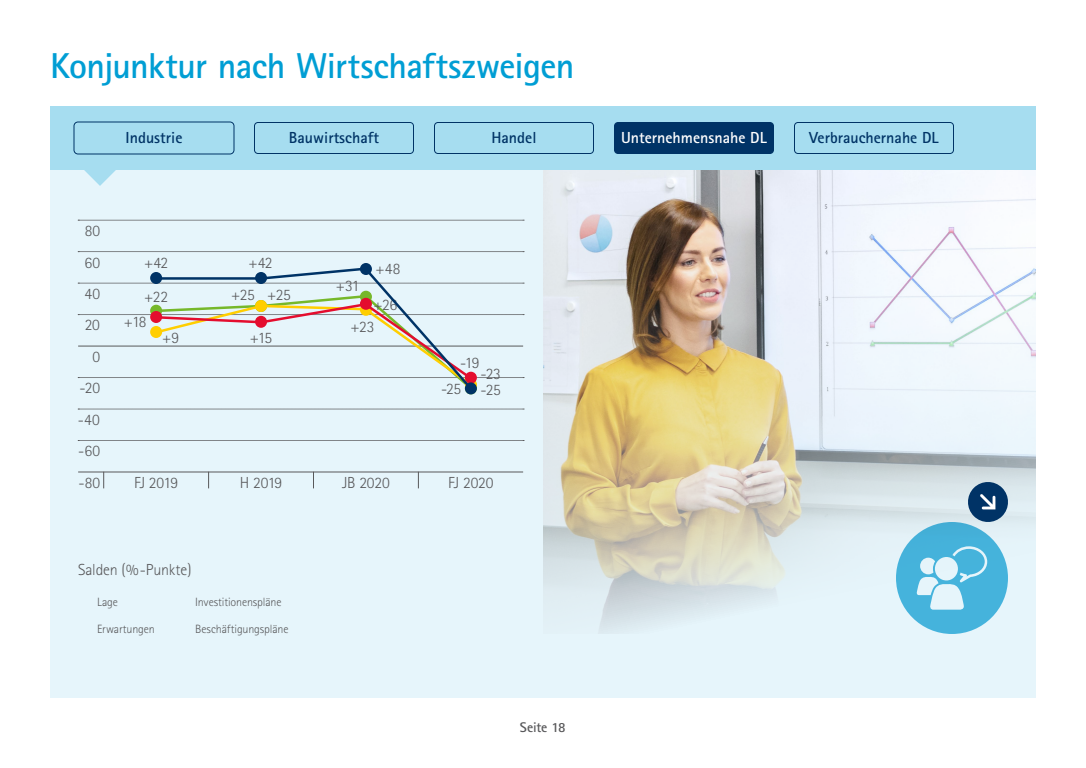
<style>
.page{position:relative;width:1086px;height:768px;background:#fff}
.page>*{position:absolute;margin:0;border:0;box-sizing:border-box;transform-origin:0 0}
.Headline_Kategorie_2{font:700 36px "Rotis Sans Serif";letter-spacing:-.015em;color:#009ed4}
.Fliesstext_10_pt_tit{font:300 16px "Rotis Sans Serif";letter-spacing:-.01em;color:#58585a}
.t1{font:700 16px "Rotis Sans Serif";color:#036}
.t2{font:700 16px "Rotis Sans Serif";color:#fff}
.Headline_Kategorie_2-2{font:700 14px "Rotis Sans Serif";letter-spacing:-.02em;color:#58585a}
.Fliesstext_10_pt_tit-2{font:300 12px "Rotis Sans Serif";letter-spacing:-.01em;color:#58585a}
</style>
<div class="page">
<div style="left:50px;top:107px;width:986px;height:591px;background:#e6f5fb"></div>
<div style="left:50px;top:106px;width:986px;height:64px;background:#a6ddf0"></div>
<svg style="left:84px;top:170px;width:32px;height:16px"></svg>
<img style="left:543px;top:170px;width:493px;height:463px">
<svg style="left:78px;top:220px;width:446px;height:1px"></svg>
<hr style="left:78px;top:472px;width:445px;height:1px;background:#58585a">
<svg style="left:78px;top:440px;width:446px;height:1px"></svg>
<svg style="left:78px;top:409px;width:446px;height:1px"></svg>
<svg style="left:78px;top:283px;width:446px;height:1px"></svg>
<svg style="left:78px;top:251px;width:446px;height:1px"></svg>
<svg style="left:103px;top:472px;width:1px;height:16px"></svg>
<svg style="left:208px;top:473px;width:1px;height:15px"></svg>
<svg style="left:313px;top:473px;width:1px;height:15px"></svg>
<svg style="left:418px;top:473px;width:1px;height:15px"></svg>
<svg style="left:896px;top:480px;width:114px;height:154px"></svg>
<div style="left:254px;top:122px;width:160px;height:32px;border:1px solid #036;border-radius:4px"></div>
<div style="left:74px;top:122px;width:160px;height:32px;border:1px solid #036;border-radius:4px"></div>
<div style="left:434px;top:122px;width:160px;height:32px;border:1px solid #036;border-radius:4px"></div>
<div style="left:614px;top:122px;width:160px;height:32px;background:#036;border-radius:4px"></div>
<div style="left:794px;top:122px;width:160px;height:32px;border:1px solid #036;border-radius:4px"></div>
<svg style="left:78px;top:304px;width:446px;height:87px"></svg>
<div style="left:150px;top:311px;width:12px;height:12px;background:#e40d2e;border-radius:50%"></div>
<div style="left:465px;top:372px;width:12px;height:12px;background:#e40d2e;border-radius:50%"></div>
<svg style="left:155px;top:265px;width:318px;height:126px"></svg>
<div style="left:465px;top:382px;width:12px;height:12px;background:#036;border-radius:50%"></div>
<div style="left:360px;top:263px;width:12px;height:12px;background:#036;border-radius:50%"></div>
<div style="left:255px;top:272px;width:12px;height:12px;background:#036;border-radius:50%"></div>
<div style="left:150px;top:272px;width:12px;height:12px;background:#036;border-radius:50%"></div>
<p class="Headline_Kategorie_2" style="left:50px;top:44px;width:526px">Konjunktur nach Wirtschaftszweigen</p>
<p class="t1" style="left:126px;top:128px;width:58px">Industrie</p>
<p class="t1" style="left:289px;top:128px;width:92px">Bauwirtschaft</p>
<p class="t1" style="left:491px;top:128px;width:47px">Handel</p>
<p class="t2" style="left:621px;top:128px;width:147px">Unternehmensnahe DL</p>
<p class="t1" style="left:809px;top:128px;width:131px">Verbrauchernahe DL</p>
<p class="Fliesstext_10_pt_tit" style="left:85px;top:221px;width:17px">80</p>
<p class="Fliesstext_10_pt_tit" style="left:84px;top:253px;width:17px">60</p>
<p class="Fliesstext_10_pt_tit" style="left:84px;top:284px;width:17px">40</p>
<p class="Fliesstext_10_pt_tit" style="left:85px;top:316px;width:17px">20</p>
<p class="Fliesstext_10_pt_tit" style="left:92px;top:347px;width:9px">0</p>
<p class="Fliesstext_10_pt_tit" style="left:80px;top:379px;width:22px">-20</p>
<p class="Fliesstext_10_pt_tit" style="left:78px;top:410px;width:24px">-40</p>
<p class="Fliesstext_10_pt_tit" style="left:78px;top:442px;width:23px">-60</p>
<p class="Fliesstext_10_pt_tit" style="left:144px;top:254px;width:26px">+42</p>
<p class="Fliesstext_10_pt_tit" style="left:249px;top:254px;width:26px">+42</p>
<p class="Fliesstext_10_pt_tit" style="left:144px;top:287px;width:25px">+22</p>
<p class="Fliesstext_10_pt_tit" style="left:267px;top:285px;width:25px">+25</p>
<p class="Fliesstext_10_pt_tit" style="left:231px;top:285px;width:25px">+25</p>
<p class="Fliesstext_10_pt_tit" style="left:124px;top:312px;width:24px">+18</p>
<p class="Fliesstext_10_pt_tit" style="left:162px;top:329px;width:19px">+9</p>
<p class="Fliesstext_10_pt_tit" style="left:250px;top:328px;width:24px">+15</p>
<p class="Fliesstext_10_pt_tit" style="left:336px;top:276px;width:25px">+31</p>
<p class="Fliesstext_10_pt_tit" style="left:376px;top:259px;width:26px">+48</p>
<p class="Fliesstext_10_pt_tit" style="left:373px;top:295px;width:25px">+26</p>
<p class="Fliesstext_10_pt_tit" style="left:350px;top:317px;width:25px">+23</p>
<p class="Fliesstext_10_pt_tit" style="left:460px;top:354px;width:21px">-19</p>
<p class="Fliesstext_10_pt_tit" style="left:480px;top:365px;width:22px">-23</p>
<p class="Fliesstext_10_pt_tit" style="left:441px;top:380px;width:22px">-25</p>
<p class="Fliesstext_10_pt_tit" style="left:480px;top:380px;width:22px">-25</p>
<p class="Fliesstext_10_pt_tit" style="left:79px;top:473px;width:23px">-80</p>
<p class="Fliesstext_10_pt_tit" style="left:134px;top:473px;width:46px">FJ 2019</p>
<p class="Fliesstext_10_pt_tit" style="left:240px;top:473px;width:44px">H 2019</p>
<p class="Fliesstext_10_pt_tit" style="left:342px;top:473px;width:49px">JB 2020</p>
<p class="Fliesstext_10_pt_tit" style="left:448px;top:473px;width:47px">FJ 2020</p>
<p class="Fliesstext_10_pt_tit" style="left:78px;top:560px;width:115px">Salden (%-Punkte)</p>
<p class="Fliesstext_10_pt_tit-2" style="left:97px;top:595px;width:23px">Lage</p>
<p class="Fliesstext_10_pt_tit-2" style="left:195px;top:595px;width:88px">Investitionenspläne</p>
<p class="Fliesstext_10_pt_tit-2" style="left:97px;top:622px;width:59px">Erwartungen</p>
<p class="Fliesstext_10_pt_tit-2" style="left:195px;top:622px;width:95px">Beschäftigungspläne</p>
<p class="Headline_Kategorie_2-2" style="left:520px;top:718px;width:47px">Seite 18</p>
</div>
